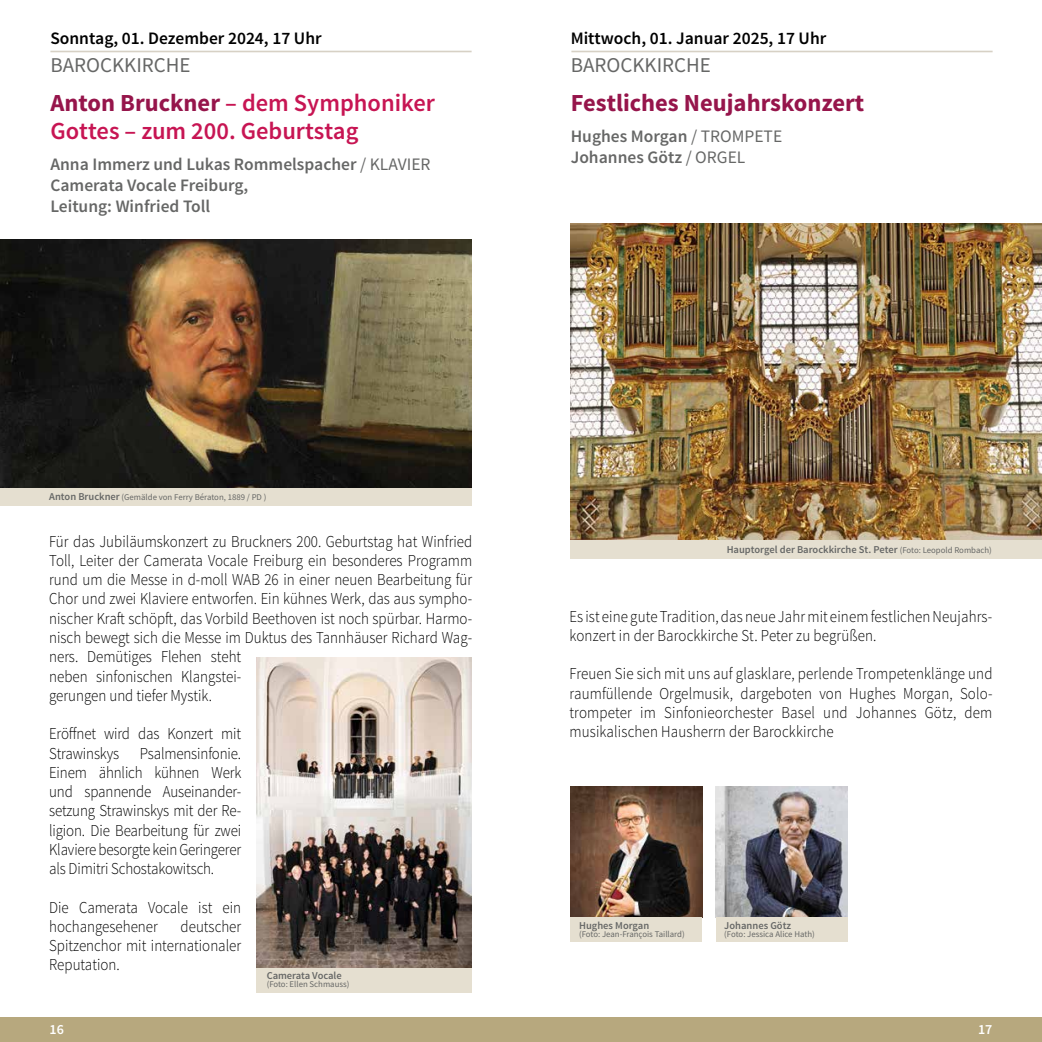
<style>
.page{position:relative;width:1042px;height:1042px;background:#fff}
.page>*{position:absolute;margin:0;border:0;box-sizing:border-box;transform-origin:0 0}
.t1{font:600 24.5px/28px "Source Sans Pro";color:#c71553}
.t2{font:700 24.5px "Source Sans Pro";color:#96154b}
.t3{font:21px "Source Sans Pro";color:#666766}
.t4{font:600 17.5px/21px "Source Sans Pro";color:#666766}
.t5{font:600 17.5px "Source Sans Pro";color:#000}
.t6{font:300 16.62px/19.2px "Source Sans Pro";color:#000;scale:.9 1}
.t7{font:600 14px "Source Sans Pro";color:#fff}
.t8{font:600 10.5px "Source Sans Pro";color:#666766}
.t9{font:8.75px "Source Sans Pro";color:#666766}
.s1{font-weight:700;color:#96154b}
.s2{font-weight:400}
.s3{font-weight:600;font-size:10.5px}
.s4{font-weight:400;font-size:8.75px}
</style>
<div class="page">
<div style="left:0;top:1017px;width:1042px;height:25px;background:#b7a87e"></div>
<hr style="left:50px;top:51px;width:421px;height:1px;background:#d7d1c5">
<div style="left:0;top:487px;width:471px;height:19px;background:#e5dfd0"></div>
<img style="left:0;top:239px;width:471px;height:248px">
<img style="left:571px;top:786px;width:131px;height:131px">
<div style="left:571px;top:917px;width:131px;height:25px;background:#e5dfd0"></div>
<img style="left:716px;top:786px;width:131px;height:131px">
<div style="left:716px;top:917px;width:131px;height:25px;background:#e5dfd0"></div>
<div style="left:571px;top:540px;width:471px;height:18px;background:#e5dfd0"></div>
<img style="left:570px;top:223px;width:472px;height:317px">
<hr style="left:571px;top:51px;width:421px;height:1px;background:#d7d1c5">
<img style="left:256px;top:657px;width:215px;height:310px">
<div style="left:256px;top:967px;width:215px;height:25px;background:#e5dfd0"></div>
<p class="t5" style="left:50px;top:27px;width:273px">Sonntag, 01. Dezember 2024, 17 Uhr</p>
<p class="t3" style="left:50px;top:52px;width:142px">BAROCKKIRCHE</p>
<h1 class="t1" style="left:50px;top:89px;width:386px"><span class="s1">Anton Bruckner</span> – dem Symphoniker<br>Gottes – zum 200. Geburtstag</h1>
<p class="t4" style="left:50px;top:154px;width:382px">Anna Immerz und Lukas Rommelspacher <span class="s2">/ KLAVIER<br></span>Camerata Vocale Freiburg,<br>Leitung: Winfried Toll</p>
<p class="t5" style="left:571px;top:27px;width:257px">Mittwoch, 01. Januar 2025, 17 Uhr</p>
<p class="t3" style="left:571px;top:52px;width:142px">BAROCKKIRCHE</p>
<h1 class="t2" style="left:571px;top:87px;width:295px">Festliches Neujahrskonzert</h1>
<p class="t4" style="left:571px;top:126px;width:213px">Hughes Morgan <span class="s2">/ TROMPETE<br></span>Johannes Götz <span class="s2">/ ORGEL</span></p>
<p class="t9" style="left:49px;top:492px;width:219px"><span class="s3">Anton Bruckner</span> (Gemälde von Ferry Bératon, 1889 / PD )</p>
<p class="t6" style="left:49px;top:532px;width:471px">Für das Jubiläumskonzert zu Bruckners 200. Geburtstag hat Winfried Toll, Leiter der Camerata Vocale Freiburg ein besonderes Programm rund um die Messe in d-moll WAB 26 in einer neuen Bearbeitung für Chor und zwei Klaviere entworfen. Ein kühnes Werk, das aus sympho&shy;nischer Kraft schöpft, das Vorbild Beethoven ist noch spürbar. Harmo&shy;nisch bewegt sich die Messe im Duktus des Tannhäuser Richard Wag&shy;ners. Demütiges Flehen steht<br>neben sinfonischen Klangstei-<br>gerungen und tiefer Mystik.</p>
<p class="t6" style="left:49px;top:724px;width:215px;text-align:justify">Eröffnet wird das Konzert mit Strawinskys Psalmensinfonie.<br>Einem ähnlich kühnen Werk und spannende Auseinander&shy;setzung Strawinskys mit der Re&shy;ligion. Die Bearbeitung für zwei Klaviere besorgte kein Geringerer als Dimitri Schostakowitsch.</p>
<p class="t6" style="left:49px;top:897px;width:215px">Die Camerata Vocale ist ein hochangesehener</p>
<p class="t6" style="left:49px;top:917px;width:215px;text-align:justify;text-indent:131px">deutscher Spitzenchor mit internationaler Reputation.</p>
<p class="t8" style="left:267px;top:968px;width:76px">Camerata Vocale</p>
<p class="t9" style="left:267px;top:979px;width:84px">(Foto: Ellen Schmauss)</p>
<p class="t8" style="left:727px;top:543px;width:267px">Hauptorgel der Barockkirche St. Peter <span class="s4">(Foto: Leopold Rombach)</span></p>
<p class="t6" style="left:569px;top:606px;width:471px">Es ist eine gute Tradition, das neue Jahr mit einem festlichen Neujahrs&shy;konzert in der Barockkirche St. Peter zu begrüßen.</p>
<p class="t6" style="left:569px;top:664px;width:471px;text-align:justify">Freuen Sie sich mit uns auf glasklare, perlende Trompetenklänge und raumfüllende Orgelmusik, dargeboten von Hughes Morgan, Solo&shy;trompeter im Sinfonieorchester Basel und Johannes Götz, dem musikalischen Hausherrn der Barockkirche</p>
<p class="t8" style="left:579px;top:918px;width:72px">Hughes Morgan</p>
<p class="t9" style="left:579px;top:929px;width:107px">(Foto: Jean-François Taillard)</p>
<p class="t8" style="left:724px;top:918px;width:68px">Johannes Götz</p>
<p class="t9" style="left:724px;top:929px;width:92px">(Foto: Jessica Alice Hath)</p>
<p class="t7" style="left:50px;top:1020px;width:16px">16</p>
<p class="t7" style="left:978px;top:1020px;width:16px">17</p>
</div>
